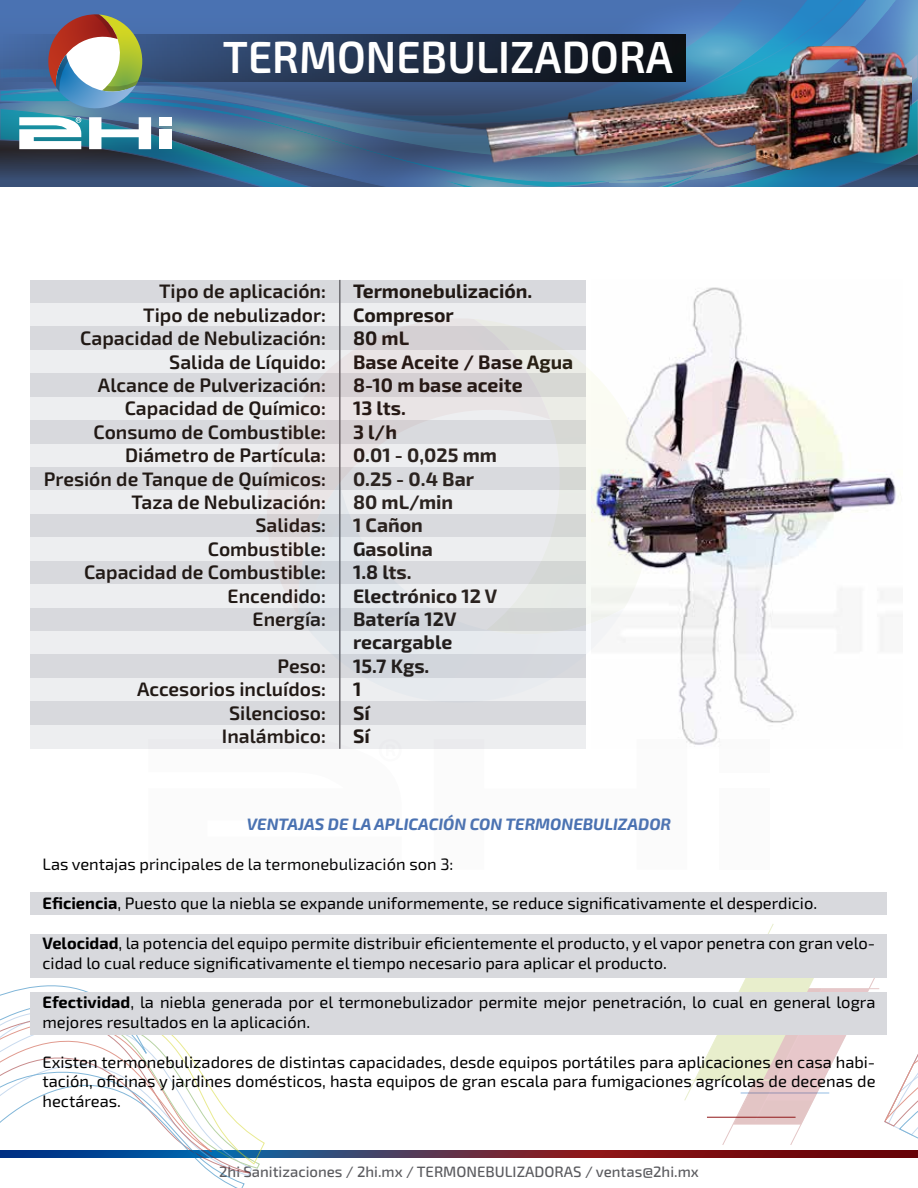
<style>
.page{position:relative;width:918px;height:1188px;background:#fff}
.page>*{position:absolute;margin:0;border:0;box-sizing:border-box;transform-origin:0 0}
.t1{font:600 45px "Exo 2.0";color:#fff;scale:.95 1}
.t2{font:600 19.5px/23.4px "Exo 2.0";color:#211915;text-align:right}
.t3{font:700 19.5px/23.4px "Exo 2.0";color:#211915}
.t4{font:16.5px/19.8px "Exo 2.0";color:#000}
.t5{font:italic 700 16.5px "Exo 2.0";color:#4a72b2}
.t6{font:500 15px "Exo 2.0";color:#5b5b5f}
.s1{font-weight:700}
</style>
<div class="page">
<img style="left:625px;top:287px;width:276px;height:458px">
<svg style="left:0;top:0;width:918px;height:186px;background:#476a90"></svg>
<svg style="left:264px;top:1151px;width:420px;height:6px;background:#613046"></svg>
<svg style="left:684px;top:924px;width:234px;height:234px"></svg>
<hr style="left:685px;top:1080px;width:89px;height:1px;background:#a3bd31">
<svg style="left:0;top:986px;width:264px;height:202px"></svg>
<div style="left:31px;top:893px;width:856px;height:22px;background:#d8d9dd"></div>
<div style="left:31px;top:934px;width:856px;height:44px;background:#d8d9dd"></div>
<div style="left:31px;top:993px;width:856px;height:42px;background:#d8d9dd"></div>
<div style="left:31px;top:280px;width:555px;height:23px;background:#d8d9dd"></div>
<div style="left:31px;top:303px;width:555px;height:24px;background:#edeef0"></div>
<div style="left:31px;top:327px;width:555px;height:23px;background:#d8d9dd"></div>
<div style="left:31px;top:350px;width:555px;height:24px;background:#edeef0"></div>
<div style="left:31px;top:374px;width:555px;height:23px;background:#d8d9dd"></div>
<div style="left:31px;top:397px;width:555px;height:23px;background:#edeef0"></div>
<div style="left:31px;top:420px;width:555px;height:24px;background:#d8d9dd"></div>
<div style="left:31px;top:444px;width:555px;height:23px;background:#edeef0"></div>
<div style="left:31px;top:467px;width:555px;height:24px;background:#d8d9dd"></div>
<div style="left:31px;top:491px;width:555px;height:23px;background:#edeef0"></div>
<div style="left:31px;top:514px;width:555px;height:24px;background:#d8d9dd"></div>
<div style="left:31px;top:538px;width:555px;height:23px;background:#edeef0"></div>
<div style="left:31px;top:561px;width:555px;height:23px;background:#d8d9dd"></div>
<div style="left:31px;top:584px;width:555px;height:24px;background:#edeef0"></div>
<div style="left:31px;top:608px;width:555px;height:23px;background:#d8d9dd"></div>
<div style="left:31px;top:631px;width:555px;height:24px;background:#edeef0"></div>
<div style="left:31px;top:655px;width:555px;height:23px;background:#d8d9dd"></div>
<div style="left:31px;top:678px;width:555px;height:24px;background:#edeef0"></div>
<div style="left:31px;top:702px;width:555px;height:23px;background:#d8d9dd"></div>
<div style="left:31px;top:725px;width:555px;height:23px;background:#edeef0"></div>
<hr style="left:339px;top:280px;width:2px;height:469px;background:#727176">
<svg style="left:434px;top:739px;width:253px;height:10px"></svg>
<div style="left:719px;top:788px;width:51px;height:82px;background:#fbfbfb"></div>
<div style="left:719px;top:739px;width:51px;height:33px;background:#fbfbfb"></div>
<svg style="left:148px;top:739px;width:254px;height:10px"></svg>
<svg style="left:550px;top:319px;width:119px;height:321px"></svg>
<svg style="left:625px;top:588px;width:10px;height:46px"></svg>
<svg style="left:240px;top:318px;width:211px;height:220px"></svg>
<svg style="left:451px;top:319px;width:99px;height:99px"></svg>
<svg style="left:295px;top:483px;width:330px;height:244px"></svg>
<svg style="left:298px;top:483px;width:50px;height:157px"></svg>
<img style="left:487px;top:47px;width:425px;height:123px">
<h1 class="t1" style="left:223px;top:31px;width:475px">TERMONEBULIZADORA</h1>
<p class="t2" style="left:44px;top:280px;width:284px">Tipo de aplicación:<br>Tipo de nebulizador:<br>Capacidad de Nebulización:<br>Salida de Líquido:<br>Alcance de Pulverización:<br>Capacidad de Químico:<br>Consumo de Combustible:<br>Diámetro de Partícula:<br>Presión de Tanque de Químicos:<br>Taza de Nebulización:<br>Salidas:<br>Combustible:<br>Capacidad de Combustible:<br>Encendido:<br>Energía:</p>
<p class="t2" style="left:137px;top:655px;width:190px">Peso:<br>Accesorios incluídos:<br>Silencioso:<br>Inalámbico:</p>
<p class="t3" style="left:353px;top:280px;width:222px">Termonebulización.<br>Compresor<br>80 mL<br>Base Aceite / Base Agua<br>8-10 m base aceite<br>13 lts.<br>3 l/h<br>0.01 - 0,025 mm<br>0.25 - 0.4 Bar<br>80 mL/min<br>1 Cañon<br>Gasolina<br>1.8 lts.<br>Electrónico 12 V<br>Batería 12V<br>recargable<br>15.7 Kgs.<br>1<br>Sí<br>Sí</p>
<p class="t5" style="left:247px;top:814px;width:426px">VENTAJAS DE LA APLICACIÓN CON TERMONEBULIZADOR</p>
<p class="t4" style="left:43px;top:854px;width:412px">Las ventajas principales de la termonebulización son 3:</p>
<p class="t4" style="left:43px;top:894px;width:776px"><span class="s1">Eficiencia</span>, Puesto que la niebla se expande uniformemente, se reduce significativamente el desperdicio.</p>
<p class="t4" style="left:43px;top:933px;width:834px"><span class="s1">Velocidad</span>, la potencia del equipo permite distribuir eficientemente el producto, y el vapor penetra con gran velo&shy;cidad lo cual reduce significativamente el tiempo necesario para aplicar el producto.</p>
<p class="t4" style="left:43px;top:993px;width:835px"><span class="s1">Efectividad</span>, la niebla generada por el termonebulizador permite mejor penetración, lo cual en general logra mejores resultados en la aplicación.</p>
<p class="t4" style="left:43px;top:1052px;width:835px;text-align:justify">Existen termonebulizadores de distintas capacidades, desde equipos portátiles para aplicaciones en casa habi&shy;tación, oficinas y jardines domésticos, hasta equipos de gran escala para fumigaciones agrícolas de decenas de hectáreas.</p>
<p class="t6" style="left:219px;top:1163px;width:481px">2hi Sanitizaciones / 2hi.mx / TERMONEBULIZADORAS / ventas@2hi.mx</p>
</div>
